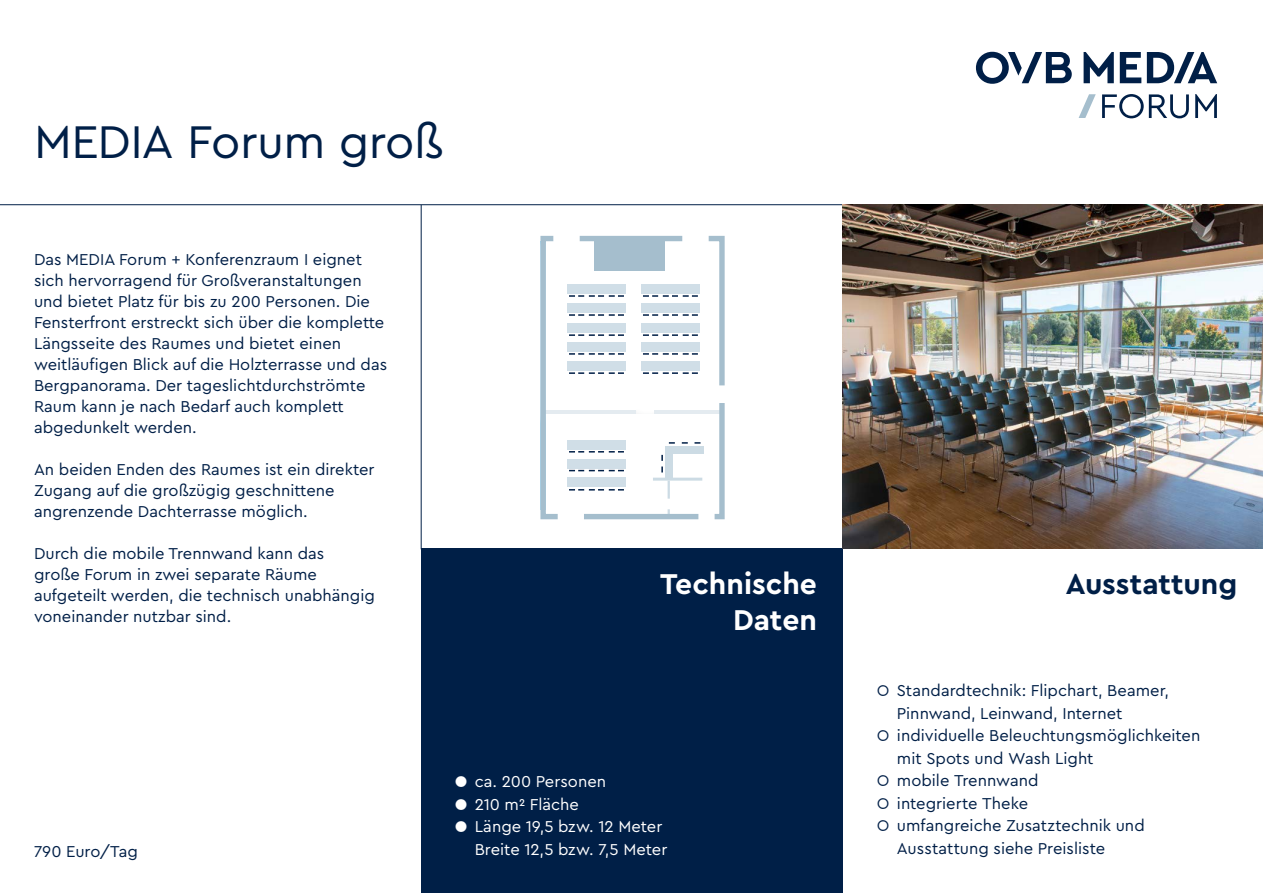
<style>
.page{position:relative;width:1263px;height:893px;background:#fff}
.page>*{position:absolute;margin:0;border:0;box-sizing:border-box;transform-origin:0 0}
.t1{font:48px "Cera Pro";letter-spacing:-.01em;color:#001f47}
.t2{font:700 30px "Cera Pro";color:#fff}
.t3{font:700 30px "Cera Pro";color:#001f47}
.t4{font:16.5px/21px "Cera Pro";color:#001f47}
.t5{font:16.5px/22.5px "Cera Pro";color:#fff}
.s1{font-weight:700}
</style>
<div class="page">
<div style="left:421px;top:549px;width:421px;height:344px;background:#001f47"></div>
<svg style="left:1120px;top:52px;width:21px;height:31px"></svg>
<svg style="left:1147px;top:52px;width:70px;height:31px"></svg>
<svg style="left:976px;top:52px;width:96px;height:32px"></svg>
<svg style="left:1083px;top:52px;width:31px;height:31px"></svg>
<svg style="left:1102px;top:94px;width:87px;height:24px"></svg>
<svg style="left:1195px;top:94px;width:22px;height:24px"></svg>
<svg style="left:1078px;top:94px;width:18px;height:24px"></svg>
<hr style="left:546px;top:410px;width:174px;height:4px;background:#e4ebf0">
<hr style="left:653px;top:478px;width:49px;height:3px;background:#ccdbe4">
<svg style="left:668px;top:481px;width:2px;height:18px"></svg>
<hr style="left:636px;top:410px;width:18px;height:4px;background:#fff">
<div style="left:665px;top:446px;width:8px;height:32px;background:#ccdbe4"></div>
<div style="left:673px;top:446px;width:30px;height:8px;background:#ccdbe4"></div>
<div style="left:580px;top:236px;width:102px;height:5px;background:#a5becd"></div>
<svg style="left:540px;top:235px;width:18px;height:285px"></svg>
<div style="left:584px;top:514px;width:114px;height:5px;background:#a5becd"></div>
<svg style="left:714px;top:403px;width:11px;height:117px"></svg>
<div style="left:594px;top:241px;width:71px;height:29px;background:#a5becd"></div>
<div style="left:567px;top:284px;width:19px;height:10px;background:#d0dee7"></div>
<div style="left:641px;top:284px;width:19px;height:10px;background:#d0dee7"></div>
<div style="left:567px;top:323px;width:19px;height:10px;background:#d0dee7"></div>
<div style="left:567px;top:440px;width:19px;height:9px;background:#d0dee7"></div>
<div style="left:641px;top:323px;width:19px;height:10px;background:#d0dee7"></div>
<div style="left:567px;top:303px;width:19px;height:10px;background:#d0dee7"></div>
<div style="left:641px;top:303px;width:19px;height:10px;background:#d0dee7"></div>
<div style="left:567px;top:342px;width:19px;height:10px;background:#d0dee7"></div>
<div style="left:567px;top:459px;width:19px;height:9px;background:#d0dee7"></div>
<div style="left:641px;top:342px;width:19px;height:10px;background:#d0dee7"></div>
<div style="left:567px;top:361px;width:19px;height:10px;background:#d0dee7"></div>
<div style="left:567px;top:478px;width:19px;height:9px;background:#d0dee7"></div>
<div style="left:641px;top:361px;width:19px;height:10px;background:#d0dee7"></div>
<div style="left:587px;top:284px;width:19px;height:10px;background:#d0dee7"></div>
<div style="left:587px;top:323px;width:19px;height:10px;background:#d0dee7"></div>
<div style="left:587px;top:440px;width:19px;height:9px;background:#d0dee7"></div>
<div style="left:587px;top:303px;width:19px;height:10px;background:#d0dee7"></div>
<div style="left:587px;top:342px;width:19px;height:10px;background:#d0dee7"></div>
<div style="left:587px;top:459px;width:19px;height:9px;background:#d0dee7"></div>
<div style="left:587px;top:361px;width:19px;height:10px;background:#d0dee7"></div>
<div style="left:587px;top:478px;width:19px;height:9px;background:#d0dee7"></div>
<div style="left:606px;top:284px;width:20px;height:10px;background:#d0dee7"></div>
<div style="left:606px;top:323px;width:20px;height:10px;background:#d0dee7"></div>
<div style="left:606px;top:440px;width:20px;height:9px;background:#d0dee7"></div>
<div style="left:606px;top:303px;width:20px;height:10px;background:#d0dee7"></div>
<div style="left:606px;top:342px;width:20px;height:10px;background:#d0dee7"></div>
<div style="left:606px;top:459px;width:20px;height:9px;background:#d0dee7"></div>
<div style="left:606px;top:361px;width:20px;height:10px;background:#d0dee7"></div>
<div style="left:606px;top:478px;width:20px;height:9px;background:#d0dee7"></div>
<svg style="left:569px;top:372px;width:55px;height:2px"></svg>
<svg style="left:569px;top:489px;width:55px;height:2px"></svg>
<svg style="left:569px;top:353px;width:55px;height:2px"></svg>
<svg style="left:569px;top:470px;width:55px;height:1px"></svg>
<svg style="left:661px;top:455px;width:2px;height:17px"></svg>
<svg style="left:669px;top:442px;width:6px;height:2px"></svg>
<svg style="left:682px;top:442px;width:6px;height:2px"></svg>
<svg style="left:694px;top:442px;width:6px;height:2px"></svg>
<svg style="left:569px;top:334px;width:55px;height:2px"></svg>
<svg style="left:569px;top:451px;width:55px;height:2px"></svg>
<svg style="left:569px;top:314px;width:55px;height:2px"></svg>
<svg style="left:569px;top:295px;width:55px;height:2px"></svg>
<svg style="left:643px;top:235px;width:82px;height:151px"></svg>
<hr style="left:594px;top:269px;width:71px;height:1px;background:#a5becd">
<img style="left:842px;top:205px;width:421px;height:344px">
<hr style="left:0;top:204px;width:842px;height:1px;background:#001f47">
<hr style="left:421px;top:205px;width:1px;height:344px;background:#001f47">
<h1 class="t1" style="left:34px;top:110px;width:411px">MEDIA Forum groß</h1>
<p class="t4" style="left:34px;top:248px;width:355px">Das MEDIA Forum + Konferenzraum I eignet sich hervorragend für Großveranstaltungen und bietet Platz für bis zu 200 Personen. Die Fensterfront erstreckt sich über die komplette Längsseite des Raumes und bietet einen weitläufigen Blick auf die Holzterrasse und das Bergpanorama. Der tageslichtdurchströmte Raum kann je nach Bedarf auch komplett abgedunkelt werden.</p>
<p class="t4" style="left:34px;top:458px;width:342px">An beiden Enden des Raumes ist ein direkter<br>Zugang auf die großzügig geschnittene angrenzende Dachterrasse möglich.</p>
<p class="t4" style="left:34px;top:542px;width:342px">Durch die mobile Trennwand kann das<br>große Forum in zwei separate Räume aufgeteilt werden, die technisch unabhängig voneinander nutzbar sind.</p>
<p class="t4" style="left:34px;top:840px;width:105px">790 Euro/Tag</p>
<h2 class="t2" style="left:660px;top:564px;width:158px">Technische</h2>
<h2 class="t3" style="left:1066px;top:564px;width:173px">Ausstattung</h2>
<h2 class="t2" style="left:733px;top:600px;width:85px">Daten</h2>
<p class="t5" style="left:455px;top:770px;width:153px"><span class="s1">●</span> ca. 200 Personen</p>
<p class="t5" style="left:455px;top:792px;width:126px"><span class="s1">●</span> 210 m2 Fläche</p>
<p class="t5" style="left:475px;top:815px;width:194px;text-indent:-20px"><span class="s1">●</span> Länge 19,5 bzw. 12 Meter<br>Breite 12,5 bzw. 7,5 Meter</p>
<p class="t4" style="left:897px;top:679px;width:274px;line-height:22.5px;text-indent:-20px">○ Standardtechnik: Flipchart, Beamer,<br>Pinnwand, Leinwand, Internet</p>
<p class="t4" style="left:897px;top:724px;width:305px;line-height:22.5px;text-indent:-20px">○ individuelle Beleuchtungsmöglichkeiten mit Spots und Wash Light</p>
<p class="t4" style="left:877px;top:770px;width:163px">○ mobile Trennwand</p>
<p class="t4" style="left:877px;top:792px;width:152px">○ integrierte Theke</p>
<p class="t4" style="left:897px;top:814px;width:249px;line-height:22.5px;text-indent:-20px">○ umfangreiche Zusatztechnik und<br>Ausstattung siehe Preisliste</p>
</div>
